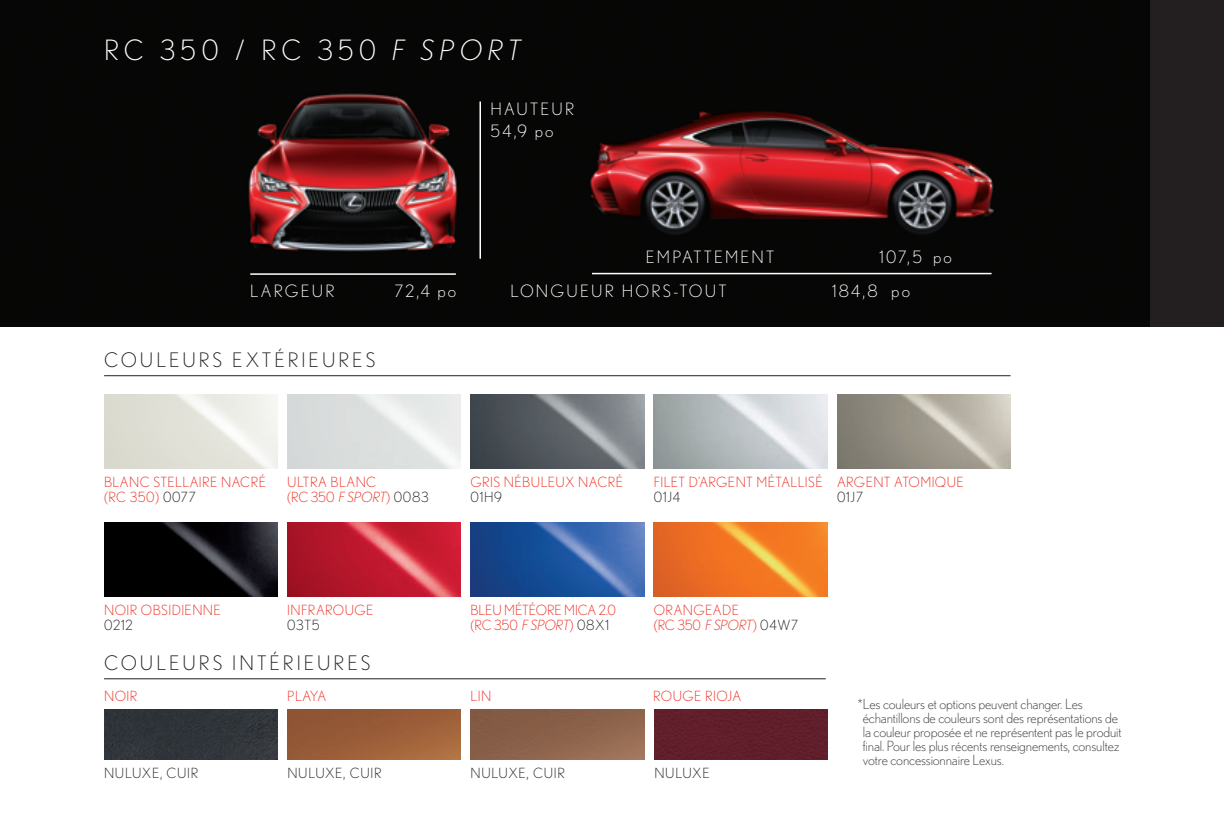
<style>
.page{position:relative;width:1224px;height:828px;background:#fff}
.page>*{position:absolute;margin:0;border:0;box-sizing:border-box;transform-origin:0 0}
.t1{font:300 28px "Nobel";letter-spacing:.17em;color:#fff}
.t2{font:300 20px "Nobel";letter-spacing:.15em;color:#231f20}
.t3{font:300 17px/22px "Nobel";letter-spacing:.13em;color:#fff}
.t4{font:300 14px/14px "Nobel";letter-spacing:-.01em;color:#3e3e3f}
.t5{font:300 14px/15.4px "Nobel";letter-spacing:.03em;color:#ee2e22}
.t6{font:300 14px "Nobel";letter-spacing:.05em;color:#231f20}
.t7{font:300 14px/15.4px "Nobel";letter-spacing:-.01em;color:#ee2e22}
.s1{font-style:italic}
.s2{color:#231f20}
</style>
<div class="page">
<hr style="left:104px;top:375px;width:907px;height:1px;background:#231f20">
<hr style="left:104px;top:678px;width:722px;height:1px;background:#231f20">
<div style="left:104px;top:709px;width:174px;height:51px;background:#30353a"></div>
<div style="left:654px;top:709px;width:174px;height:51px;background:#611e2b"></div>
<img style="left:287px;top:709px;width:174px;height:51px">
<img style="left:471px;top:709px;width:173px;height:51px">
<div style="left:0;top:0;width:1224px;height:326px;background:#231f20"></div>
<img style="left:0;top:0;width:1150px;height:326px">
<img style="left:837px;top:394px;width:174px;height:74px">
<img style="left:471px;top:394px;width:173px;height:74px">
<img style="left:287px;top:523px;width:174px;height:74px">
<img style="left:654px;top:523px;width:173px;height:74px">
<img style="left:104px;top:523px;width:174px;height:74px">
<img style="left:471px;top:523px;width:173px;height:74px">
<hr style="left:479px;top:102px;width:2px;height:157px;background:#fff">
<hr style="left:250px;top:273px;width:206px;height:2px;background:#fff">
<hr style="left:592px;top:273px;width:400px;height:1px;background:#fff">
<p class="t1" style="left:104px;top:34px;width:419px">RC 350 / RC 350 <span class="s1">F SPORT</span></p>
<p class="t3" style="left:490px;top:98px;width:85px">HAUTEUR<br>54,9 po</p>
<p class="t3" style="left:250px;top:280px;width:86px">LARGEUR</p>
<p class="t3" style="left:395px;top:280px;width:63px">72,4 po</p>
<p class="t2" style="left:104px;top:348px;width:273px">COULEURS EXTÉRIEURES</p>
<p class="t3" style="left:646px;top:245px;width:130px">EMPATTEMENT</p>
<p class="t3" style="left:880px;top:245px;width:74px">107,5 po</p>
<p class="t3" style="left:510px;top:280px;width:218px">LONGUEUR HORS-TOUT</p>
<p class="t3" style="left:832px;top:280px;width:79px">184,8 po</p>
<p class="t5" style="left:104px;top:474px;width:163px">BLANC STELLAIRE NACRÉ (RC 350) <span class="s2">0077</span></p>
<p class="t5" style="left:287px;top:474px;width:143px">ULTRA BLANC<br>(RC 350 <span class="s1">F SPORT</span>) <span class="s2">0083</span></p>
<p class="t5" style="left:654px;top:474px;width:170px">FILET D’ARGENT MÉTALLISÉ<br><span class="s2">01J4</span></p>
<p class="t5" style="left:471px;top:474px;width:154px">GRIS NÉBULEUX NACRÉ<br><span class="s2">01H9</span></p>
<p class="t5" style="left:837px;top:474px;width:128px">ARGENT ATOMIQUE<br><span class="s2">01J7</span></p>
<p class="t5" style="left:104px;top:602px;width:118px">NOIR OBSIDIENNE<br><span class="s2">0212</span></p>
<p class="t7" style="left:471px;top:602px;width:147px">BLEU MÉTÉORE MICA 2.0 (RC 350 <span class="s1">F SPORT</span>) <span class="s2">08X1</span></p>
<p class="t5" style="left:287px;top:602px;width:88px">INFRAROUGE<br><span class="s2">03T5</span></p>
<p class="t5" style="left:654px;top:602px;width:146px">ORANGEADE<br>(RC 350 <span class="s1">F SPORT</span>) <span class="s2">04W7</span></p>
<p class="t2" style="left:104px;top:651px;width:268px">COULEURS INTÉRIEURES</p>
<p class="t5" style="left:104px;top:689px;width:35px">NOIR</p>
<p class="t5" style="left:287px;top:688px;width:40px">PLAYA</p>
<p class="t5" style="left:471px;top:688px;width:22px">LIN</p>
<p class="t5" style="left:653px;top:688px;width:89px">ROUGE RIOJA</p>
<p class="t6" style="left:104px;top:765px;width:96px">NULUXE, CUIR</p>
<p class="t6" style="left:287px;top:765px;width:96px">NULUXE, CUIR</p>
<p class="t6" style="left:471px;top:765px;width:96px">NULUXE, CUIR</p>
<p class="t6" style="left:654px;top:765px;width:57px">NULUXE</p>
<p class="t4" style="left:863px;top:697px;width:260px;text-indent:-5px">*Les couleurs et options peuvent changer. Les échantillons de couleurs sont des représentations de la couleur proposée et ne représentent pas le produit final. Pour les plus récents renseignements, consultez votre concessionnaire Lexus.</p>
</div>
